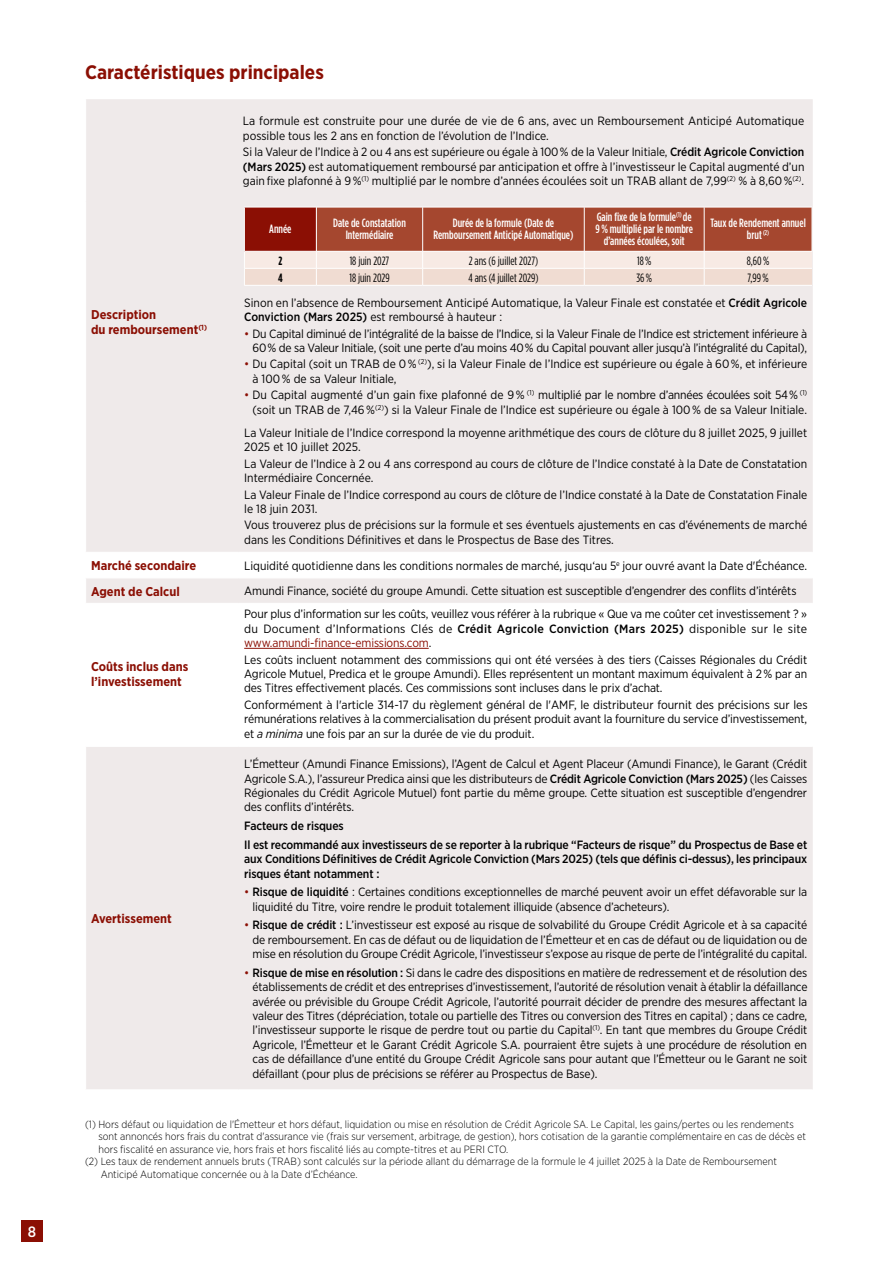
<style>
.page{position:relative;width:893px;height:1263px;background:#fff}
.page>*{position:absolute;margin:0;border:0;box-sizing:border-box;transform-origin:0 0}
.t1{font:700 19.5px "Gotham Narrow";color:#8b0f04}
.t2{font:500 15px "Gotham Narrow";color:#fff}
.t3{font:700 12.75px/15.3px "Gotham Narrow";color:#8b0f04}
.t4{font:12px/14.4px "Gotham Narrow";letter-spacing:-.005em;color:#000}
.t5{font:500 12px/18.6px "Gotham Narrow";letter-spacing:-.01em;color:#000}
.t6{font:500 12px/12px "Gotham Condensed";color:#fff;text-align:center}
.t7{font:12px "Gotham Condensed";color:#000}
.t8{font:700 12px "Gotham Condensed";color:#000}
.t9{font:300 10.5px "Gotham Narrow";color:#000}
.s1{font-weight:500}
.s2{color:#8b0f04}
.s3{font-style:italic}
</style>
<div class="page">
<div style="left:21px;top:1220px;width:22px;height:22px;background:#8b0f04"></div>
<div style="left:86px;top:99px;width:727px;height:990px;background:#efeaea"></div>
<svg style="left:86px;top:553px;width:727px;height:193px"></svg>
<hr style="left:85px;top:552px;width:154px;height:1px;background:#fff">
<hr style="left:85px;top:577px;width:154px;height:1px;background:#fff">
<hr style="left:239px;top:552px;width:574px;height:1px;background:#fff">
<hr style="left:239px;top:577px;width:574px;height:1px;background:#fff">
<hr style="left:85px;top:603px;width:154px;height:1px;background:#fff">
<hr style="left:239px;top:603px;width:574px;height:1px;background:#fff">
<hr style="left:85px;top:746px;width:154px;height:1px;background:#fff">
<hr style="left:239px;top:746px;width:574px;height:1px;background:#fff">
<hr style="left:244px;top:285px;width:72px;height:1px;background:#fff">
<hr style="left:316px;top:285px;width:107px;height:1px;background:#fff">
<hr style="left:423px;top:285px;width:161px;height:1px;background:#fff">
<hr style="left:584px;top:285px;width:120px;height:1px;background:#fff">
<hr style="left:812px;top:207px;width:1px;height:44px;background:#fff">
<svg style="left:244px;top:207px;width:568px;height:78px;background:#c68a7a"></svg>
<hr style="left:704px;top:268px;width:108px;height:1px;background:#fff">
<hr style="left:704px;top:285px;width:108px;height:1px;background:#fff">
<hr style="left:244px;top:648px;width:185px;height:1px;background:#8b0f04">
<p class="t2" style="left:28px;top:1222px;width:10px">8</p>
<h1 class="t1" style="left:85px;top:60px;width:240px">Caractéristiques principales</h1>
<p class="t3" style="left:91px;top:307px;width:117px">Description<br>du remboursement<sup>(1)</sup></p>
<p class="t4" style="left:243px;top:114px;width:563px">La formule est construite pour une durée de vie de 6 ans, avec un Remboursement Anticipé Automatique possible tous les 2 ans en fonction de l’évolution de l’Indice.</p>
<p class="t4" style="left:243px;top:145px;width:563px;text-align:justify">Si la Valeur de l’Indice à 2 ou 4 ans est supérieure ou égale à 100 % de la Valeur Initiale, <span class="s1">Crédit Agricole Conviction (Mars 2025)</span> est automatiquement remboursé par anticipation et offre à l’investisseur le Capital augmenté d’un gainfixe plafonné à 9 %<sup>(1)</sup> multiplié par le nombre d’années écoulées soit un TRAB allant de 7,99<sup>(2)</sup> % à 8,60 %<sup>(2)</sup>.</p>
<p class="t6" style="left:269px;top:223px;width:24px">Année</p>
<p class="t6" style="left:333px;top:217px;width:74px">Date de Constatation<br>Intermédiaire</p>
<p class="t6" style="left:433px;top:217px;width:141px">Durée de la formule (Date de<br>Remboursement Anticipé Automatique)</p>
<p class="t6" style="left:596px;top:211px;width:99px">Gain fixe de la formule<sup>(1)</sup> de<br>9 % multiplié par le nombre d’années écoulées, soit</p>
<p class="t6" style="left:710px;top:217px;width:97px">Taux de Rendement annuel brut <sup>(2)</sup></p>
<p class="t8" style="left:278px;top:253px;width:5px">2</p>
<p class="t7" style="left:350px;top:254px;width:41px">18 juin 2027</p>
<p class="t7" style="left:469px;top:254px;width:71px">2 ans (6 juillet 2027)</p>
<p class="t7" style="left:637px;top:254px;width:16px">18 %</p>
<p class="t7" style="left:747px;top:254px;width:24px">8,60 %</p>
<p class="t8" style="left:278px;top:270px;width:6px">4</p>
<p class="t7" style="left:349px;top:271px;width:42px">18 juin 2029</p>
<p class="t7" style="left:469px;top:271px;width:71px">4 ans (4 juillet 2029)</p>
<p class="t7" style="left:636px;top:271px;width:17px">36 %</p>
<p class="t7" style="left:748px;top:271px;width:22px">7,99 %</p>
<p class="t4" style="left:244px;top:295px;width:564px">Sinon en l’absence de Remboursement Anticipé Automatique, la Valeur Finale est constatée et <span class="s1">Crédit Agricole<br>Conviction (Mars 2025)</span> est remboursé à hauteur :</p>
<p class="t4" style="left:244px;top:326px;width:565px;text-align:right"><span class="s2">•</span> Du Capital diminué de l’intégralité de la baisse de l’Indice, si la Valeur Finale de l’Indice est strictement inférieure à<br>60 % de sa Valeur Initiale, (soit une perte d’au moins 40 % du Capital pouvant aller jusqu’à l’intégralité du Capital),</p>
<p class="t4" style="left:252px;top:357px;width:556px;text-indent:-8px"><span class="s2">•</span> Du Capital (soit un TRAB de 0 % <sup>(2)</sup>), si la Valeur Finale de l’Indice est supérieure ou égale à 60 %, et inférieure à 100 % de sa Valeur Initiale,</p>
<p class="t4" style="left:244px;top:388px;width:564px;text-align:right"><span class="s2">•</span> Du Capital augmenté d’un gain fixe plafonné de 9 % <sup>(1)</sup> multiplié par le nombre d’années écoulées soit 54 % <sup>(1) </sup>(soit un TRAB de 7,46 %<sup>(2)</sup>) si la Valeur Finale de l’Indice est supérieure ou égale à 100 % de sa Valeur Initiale.</p>
<p class="t4" style="left:244px;top:425px;width:565px">La Valeur Initiale de l’Indice correspond la moyenne arithmétique des cours de clôture du 8 juillet 2025, 9 juillet<br>2025 et 10 juillet 2025.</p>
<p class="t4" style="left:244px;top:456px;width:564px">La Valeur de l’Indice à 2 ou 4 ans correspond au cours de clôture de l’Indice constaté à la Date de Constatation<br>Intermédiaire Concernée.</p>
<p class="t4" style="left:244px;top:487px;width:565px">La Valeur Finale de l’Indice correspond au cours de clôture de l’Indice constaté à la Date de Constatation Finale le 18 juin 2031.</p>
<p class="t4" style="left:244px;top:518px;width:564px">Vous trouverez plus de précisions sur la formule et ses éventuels ajustements en cas d’événements de marché dans les Conditions Définitives et dans le Prospectus de Base des Titres.</p>
<p class="t3" style="left:91px;top:558px;width:107px">Marché secondaire</p>
<p class="t4" style="left:244px;top:558px;width:564px">Liquidité quotidienne dans les conditions normales de marché, jusqu‘au 5<sup>e</sup> jour ouvré avant la Date d'Échéance.</p>
<p class="t3" style="left:91px;top:583px;width:90px">Agent de Calcul</p>
<p class="t4" style="left:244px;top:584px;width:554px">Amundi Finance, société du groupe Amundi. Cette situation est susceptible d’engendrer des conflits d’intérêts</p>
<p class="t3" style="left:91px;top:658px;width:99px">Coûts inclus dans l’investissement</p>
<p class="t3" style="left:91px;top:911px;width:82px">Avertissement</p>
<p class="t4" style="left:244px;top:607px;width:564px;text-align:justify">Pour plus d’information sur les coûts, veuillez vous référer à la rubrique « Que va me coûter cet investissement ? » du Document d’Informations Clés de <span class="s1">Crédit Agricole Conviction (Mars 2025)</span> disponible sur le site <span class="s2">www.amundi-finance-emissions.com</span>.</p>
<p class="t4" style="left:244px;top:652px;width:564px;text-align:justify">Les coûts incluent notamment des commissions qui ont été versées à des tiers (Caisses Régionales du Crédit Agricole Mutuel, Predica et le groupe Amundi). Elles représentent un montant maximum équivalent à 2 % par an des Titres effectivement placés. Ces commissions sont incluses dans le prix d’achat.</p>
<p class="t4" style="left:244px;top:697px;width:565px;text-align:justify">Conformément à l'article 314-17 du règlement général de l'AMF, le distributeur fournit des précisions sur les rémunérations relatives à la commercialisation du présent produit avant la fourniture du service d’investissement, et <span class="s3">a minima</span> une fois par an sur la durée de vie du produit.</p>
<p class="t4" style="left:244px;top:756px;width:564px;text-align:justify">L’Émetteur (Amundi Finance Emissions), l’Agent de Calcul et Agent Placeur (Amundi Finance), le Garant (Crédit Agricole S.A.), l’assureur Predica ainsi que les distributeurs de <span class="s1">Crédit Agricole Conviction (Mars 2025)</span> (les Caisses Régionales du Crédit Agricole Mutuel) font partie du même groupe. Cette situation est susceptible d’engendrer des conflits d’intérêts.</p>
<p class="t5" style="left:244px;top:816px;width:565px">Facteurs de risques<br>Il est recommandé aux investisseurs de se reporter à la rubrique “Facteurs de risque” du Prospectus de Base et</p>
<p class="t5" style="left:244px;top:851px;width:564px;line-height:14.4px">aux Conditions Définitives de Crédit Agricole Conviction (Mars 2025) (tels que définis ci-dessus), les principaux risques étant notamment :</p>
<p class="t4" style="left:252px;top:884px;width:556px;text-indent:-8px"><span class="s2">•</span> <span class="s1">Risque de liquidité</span> : Certaines conditions exceptionnelles de marché peuvent avoir un effet défavorable sur la liquidité du Titre, voire rendre le produit totalement illiquide (absence d’acheteurs).</p>
<p class="t4" style="left:252px;top:917px;width:556px;text-align:justify;text-indent:-8px"><span class="s2">•</span> <span class="s1">Risque de crédit :</span> L’investisseur est exposé au risque de solvabilité du Groupe Crédit Agricole et à sa capacité de remboursement. En cas de défaut ou de liquidation de l’Émetteur et en cas de défaut ou de liquidation ou de mise en résolution du Groupe Crédit Agricole, l’investisseur s’expose au risque de perte de l’intégralité du capital.</p>
<p class="t4" style="left:252px;top:965px;width:556px;text-align:justify;text-indent:-8px"><span class="s2">•</span> <span class="s1">Risque de mise en résolution :</span> Si dans le cadre des dispositions en matière de redressement et de résolution des établissements de crédit et des entreprises d’investissement, l’autorité de résolution venait à établir la défaillance avérée ou prévisible du Groupe Crédit Agricole, l’autorité pourrait décider de prendre des mesures affectant la valeur des Titres (dépréciation, totale ou partielle des Titres ou conversion des Titres en capital) ; dans ce cadre, l’investisseur supporte le risque de perdre tout ou partie du Capital<sup>(1)</sup>. En tant que membres du Groupe Crédit Agricole, l’Émetteur et le Garant Crédit Agricole S.A. pourraient être sujets à une procédure de résolution en cas de défaillance d’une entité du Groupe Crédit Agricole sans pour autant que l’Émetteur ou le Garant ne soit défaillant (pour plus de précisions se référer au Prospectus de Base).</p>
<p class="t9" style="left:85px;top:1117px;width:710px">(1) Hors défaut ou liquidation de l'Émetteur et hors défaut, liquidation ou mise en résolution de Crédit Agricole SA. Le Capital, les gains/pertes ou les rendements</p>
<p class="t9" style="left:98px;top:1130px;width:709px">sont annoncés hors frais du contrat d'assurance vie (frais sur versement, arbitrage, de gestion), hors cotisation de la garantie complémentaire en cas de décès et</p>
<p class="t9" style="left:98px;top:1142px;width:411px">hors fiscalité en assurance vie, hors frais et hors fiscalité liés au compte-titres et au PERI CTO.</p>
<p class="t9" style="left:85px;top:1155px;width:693px">(2) Les taux de rendement annuels bruts (TRAB) sont calculés sur la période allant du démarrage de la formule le 4 juillet 2025 à la Date de Remboursement</p>
<p class="t9" style="left:101px;top:1168px;width:258px">Anticipé Automatique concernée ou à la Date d’Échéance.</p>
</div>
